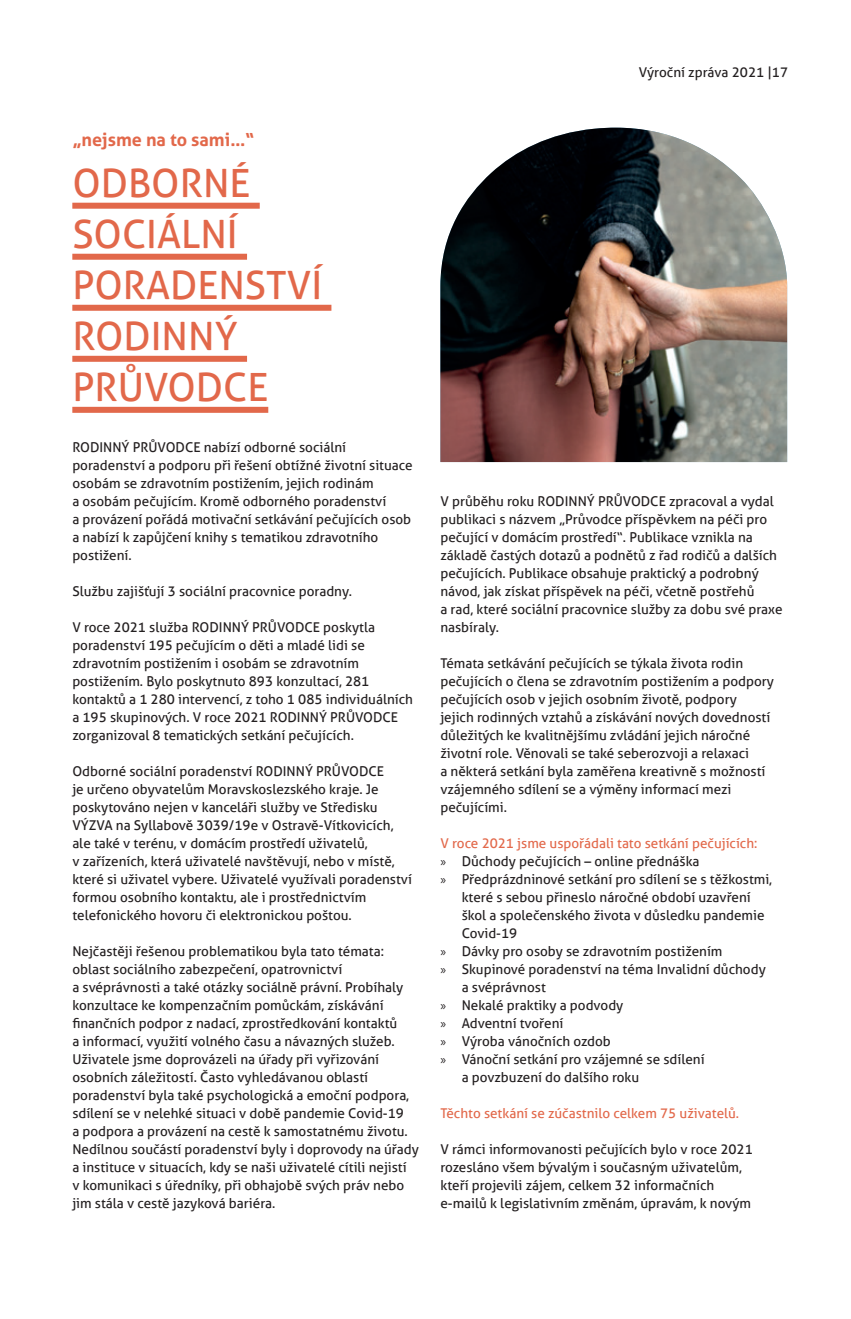
<style>
.page{position:relative;width:851px;height:1319px;background:#fff}
.page>*{position:absolute;margin:0;border:0;box-sizing:border-box;transform-origin:0 0}
.H1_velký{font:39px/51px "Aller";color:#e2684a}
.Text_barevný_BOLD{font:700 18px "Aller";color:#e2684a}
.Text_základní{font:13.5px/18px "Aller";color:#231f20}
.Text_barevný_REGULAR{font:13.5px "Aller";color:#e2684a}
.s1{font-family:"Myriad Pro"}
</style>
<div class="page">
<div style="left:72px;top:203px;width:188px;height:6px;background:#e2684a"></div>
<div style="left:72px;top:254px;width:175px;height:6px;background:#e2684a"></div>
<div style="left:72px;top:305px;width:259px;height:6px;background:#e2684a"></div>
<div style="left:72px;top:356px;width:175px;height:6px;background:#e2684a"></div>
<div style="left:72px;top:407px;width:196px;height:6px;background:#e2684a"></div>
<img style="left:440px;top:128px;width:347px;height:334px">
<p class="Text_barevný_BOLD" style="left:72px;top:128px;width:184px">„nejsme na to sami…“</p>
<p class="H1_velký" style="left:72px;top:157px;width:251px">ODBORNÉ<br>SOCIÁLNÍ<br>PORADENSTVÍ<br>RODINNÝ<br>PRŮVODCE</p>
<p class="Text_základní" style="left:72px;top:438px;width:342px">RODINNÝ PRŮVODCE nabízí odborné sociální poradenství a podporu při řešení obtížné životní situace osobám se zdravotním postižením, jejich rodinám<br>a osobám pečujícím. Kromě odborného poradenství<br>a provázení pořádá motivační setkávání pečujících osob a nabízí k zapůjčení knihy s tematikou zdravotního postižení.</p>
<p class="Text_základní" style="left:72px;top:582px;width:281px">Službu zajišťují 3 sociální pracovnice poradny.</p>
<p class="Text_základní" style="left:72px;top:618px;width:342px">V roce 2021 služba RODINNÝ PRŮVODCE poskytla poradenství 195 pečujícím o děti a mladé lidi se zdravotním postižením i osobám se zdravotním postižením. Bylo poskytnuto 893 konzultací, 281 kontaktů a 1 280 intervencí, z toho 1 085 individuálních a 195 skupinových. V roce 2021 RODINNÝ PRŮVODCE zorganizoval 8 tematických setkání pečujících.</p>
<p class="Text_základní" style="left:72px;top:762px;width:341px">Odborné sociální poradenství RODINNÝ PRŮVODCE<br>je určeno obyvatelům Moravskoslezského kraje. Je poskytováno nejen v kanceláři služby ve Středisku VÝZVA na Syllabově 3039/19e v Ostravě-‑Vítkovicích, ale také v terénu, v domácím prostředí uživatelů,<br>v zařízeních, která uživatelé navštěvují, nebo v místě, které si uživatel vybere. Uživatelé využívali poradenství formou osobního kontaktu, ale i prostřednictvím telefonického hovoru či elektronickou poštou.</p>
<p class="Text_základní" style="left:72px;top:942px;width:348px">Nejčastěji řešenou problematikou byla tato témata: oblast sociálního zabezpečení, opatrovnictví<br>a svéprávnosti a také otázky sociálně právní. Probíhaly konzultace ke kompenzačním pomůckám, získávání finančních podpor z nadací, zprostředkování kontaktů<br>a informací, využití volného času a návazných služeb.<br>Uživatele jsme doprovázeli na úřady při vyřizování osobních záležitostí. Často vyhledávanou oblastí poradenství byla také psychologická a emoční podpora, sdílení se v nelehké situaci v době pandemie Covid-19<br>a podpora a provázení na cestě k samostatnému životu.<br>Nedílnou součástí poradenství byly i doprovody na úřady a instituce v situacích, kdy se naši uživatelé cítili nejistí<br>v komunikaci s úředníky, při obhajobě svých práv nebo jim stála v cestě jazyková bariéra.</p>
<p class="Text_základní" style="left:638px;top:63px;width:151px">Výroční zpráva 2021 |17</p>
<p class="Text_základní" style="left:440px;top:492px;width:343px">V průběhu roku RODINNÝ PRŮVODCE zpracoval a vydal publikaci s názvem „Průvodce příspěvkem na péči pro pečující v domácím prostředí“. Publikace vznikla na základě častých dotazů a podnětů z řad rodičů a dalších pečujících. Publikace obsahuje praktický a podrobný návod, jak získat příspěvek na péči, včetně postřehů<br>a rad, které sociální pracovnice služby za dobu své praxe nasbíraly.</p>
<p class="Text_základní" style="left:440px;top:654px;width:335px">Témata setkávání pečujících se týkala života rodin pečujících o člena se zdravotním postižením a podpory pečujících osob v jejich osobním životě, podpory<br>jejich rodinných vztahů a získávání nových dovedností důležitých ke kvalitnějšímu zvládání jejich náročné životní role. Věnovali se také seberozvoji a relaxaci<br>a některá setkání byla zaměřena kreativně s možností vzájemného sdílení se a výměny informací mezi pečujícími.</p>
<p class="Text_barevný_REGULAR" style="left:440px;top:834px;width:318px">V roce 2021 jsme uspořádali tato setkání pečujících:</p>
<p class="Text_základní" style="left:440px;top:852px;width:260px"><span class="s1">»</span> Důchody pečujících – online přednáška</p>
<p class="Text_základní" style="left:461px;top:870px;width:312px;text-indent:-21px"><span class="s1">»</span> Předprázdninové setkání pro sdílení se s těžkostmi, které s sebou přineslo náročné období uzavření škol a společenského života v důsledku pandemie Covid-19</p>
<p class="Text_základní" style="left:440px;top:942px;width:283px"><span class="s1">»</span> Dávky pro osoby se zdravotním postižením</p>
<p class="Text_základní" style="left:461px;top:960px;width:305px;text-indent:-21px"><span class="s1">»</span> Skupinové poradenství na téma Invalidní důchody a svéprávnost</p>
<p class="Text_základní" style="left:440px;top:996px;width:184px"><span class="s1">»</span> Nekalé praktiky a podvody</p>
<p class="Text_základní" style="left:440px;top:1014px;width:124px"><span class="s1">»</span> Adventní tvoření</p>
<p class="Text_základní" style="left:440px;top:1032px;width:172px"><span class="s1">»</span> Výroba vánočních ozdob</p>
<p class="Text_základní" style="left:461px;top:1050px;width:244px;text-indent:-21px"><span class="s1">»</span> Vánoční setkání pro vzájemné se sdílení a povzbuzení do dalšího roku</p>
<p class="Text_barevný_REGULAR" style="left:440px;top:1104px;width:300px">Těchto setkání se zúčastnilo celkem 75 uživatelů.</p>
<p class="Text_základní" style="left:440px;top:1140px;width:314px">V rámci informovanosti pečujících bylo v roce 2021 rozesláno všem bývalým i současným uživatelům, kteří projevili zájem, celkem 32 informačních e-‑mailů k legislativním změnám, úpravám, k novým</p>
</div>
